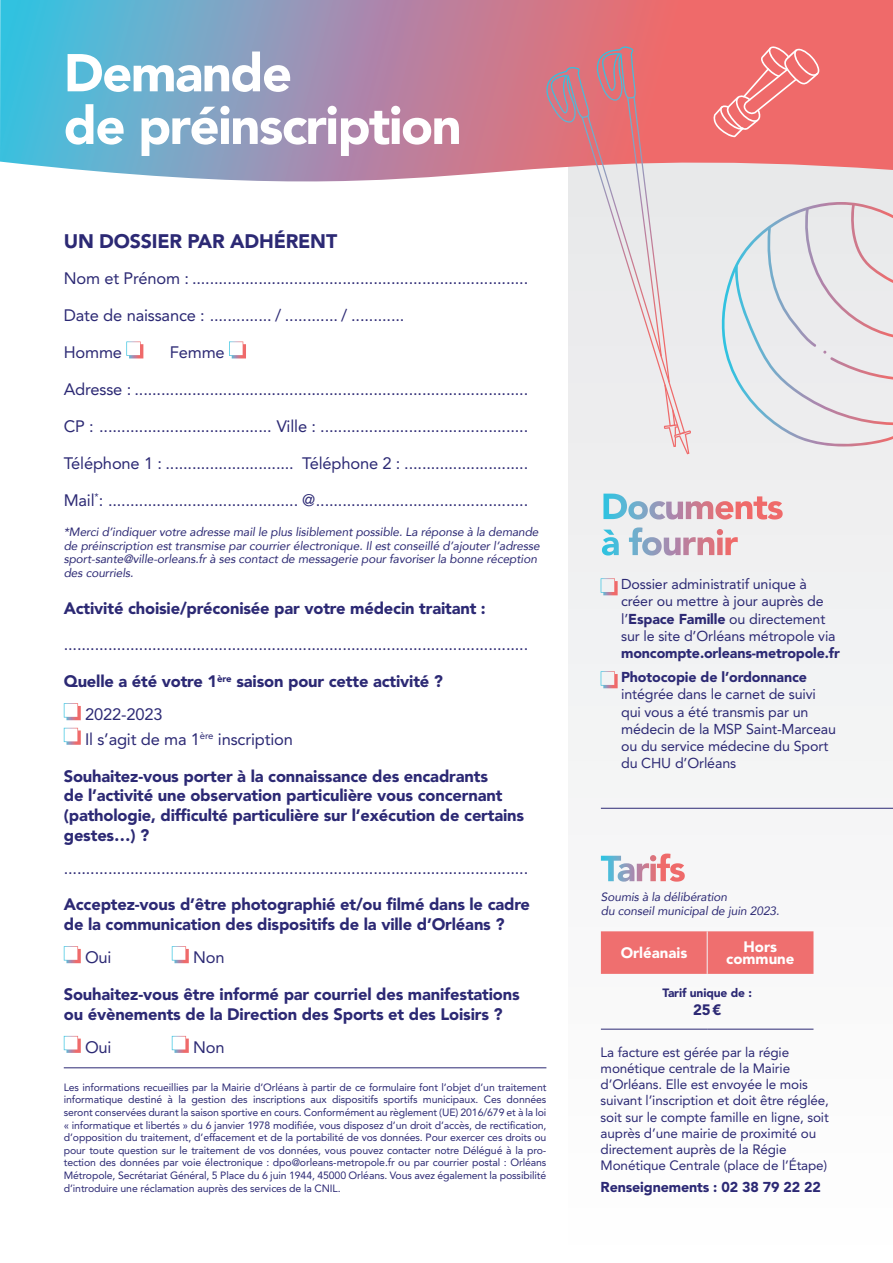
<style>
.page{position:relative;width:893px;height:1263px;background:#fff}
.page>*{position:absolute;margin:0;border:0;box-sizing:border-box;transform-origin:0 0}
.t1{font:900 52.65px/52.7px "Avenir LT";letter-spacing:-.03em;color:#fff}
.t2{font:900 19.5px "Avenir LT Std";letter-spacing:-.01em;color:#2c2974}
.t3{font:16.5px "Avenir LT Std";letter-spacing:-.01em;color:#2c2974}
.t4{font:900 16.5px/19.8px "Avenir LT Std";letter-spacing:-.01em;color:#2c2974}
.t5{font:900 15px/12px "Avenir LT Std";color:#fff;text-align:center}
.t6{font:900 15px "Avenir LT Std";color:#2c2974}
.t7{font:14.25px/17.1px "Avenir LT Std";letter-spacing:-.01em;color:#2c2974}
.t8{font:900 14.25px/24.6px "Avenir LT Std";letter-spacing:-.01em;color:#2c2974}
.t9{font:13.5px/16.2px "Avenir LT Std";letter-spacing:-.01em;color:#2c2974}
.t10{font:italic 12px/13.5px "Avenir";letter-spacing:-.01em;color:#2c2974}
.t11{font:900 12px "Avenir LT Std";letter-spacing:-.01em;color:#2c2974}
.t12{font:10.5px/12.6px "Avenir LT Std";letter-spacing:-.01em;color:#2c2974;text-align:justify}
.s1{font-weight:400}
.s2{font-weight:900}
</style>
<div class="page">
<div style="left:569px;top:92px;width:324px;height:1171px;background:#f6f6f7"></div>
<svg style="left:0;top:0;width:893px;height:191px;background:#ad98ad"></svg>
<svg style="left:602px;top:527px;width:136px;height:28px"></svg>
<svg style="left:603px;top:494px;width:180px;height:25px"></svg>
<svg style="left:601px;top:853px;width:84px;height:29px"></svg>
<svg style="left:126px;top:341px;width:17px;height:17px"></svg>
<svg style="left:229px;top:341px;width:17px;height:17px"></svg>
<svg style="left:64px;top:703px;width:17px;height:17px"></svg>
<svg style="left:64px;top:728px;width:17px;height:17px"></svg>
<svg style="left:64px;top:946px;width:17px;height:17px"></svg>
<svg style="left:172px;top:946px;width:17px;height:17px"></svg>
<svg style="left:64px;top:1036px;width:17px;height:17px"></svg>
<svg style="left:172px;top:1036px;width:17px;height:17px"></svg>
<svg style="left:601px;top:578px;width:17px;height:17px"></svg>
<svg style="left:601px;top:671px;width:17px;height:17px"></svg>
<hr style="left:64px;top:1067px;width:482px;height:1px;background:#2c2974">
<hr style="left:601px;top:808px;width:292px;height:1px;background:#2c2974">
<div style="left:601px;top:931px;width:212px;height:43px;background:#ef6f6f"></div>
<hr style="left:707px;top:931px;width:1px;height:43px;background:#f2f3f4">
<hr style="left:601px;top:1029px;width:106px;height:1px;background:#2c2974">
<hr style="left:707px;top:1029px;width:106px;height:1px;background:#2c2974">
<svg style="left:711px;top:45px;width:110px;height:92px;background:#f07777"></svg>
<svg style="left:712px;top:202px;width:181px;height:245px"></svg>
<svg style="left:546px;top:46px;width:145px;height:408px"></svg>
<h1 class="t1" style="left:64px;top:46px;width:399px">Demande<br>de préinscription</h1>
<p class="t2" style="left:64px;top:229px;width:275px">UN DOSSIER PAR ADHÉRENT</p>
<p class="t3" style="left:64px;top:269px;width:466px">Nom et Prénom : ............................................................................</p>
<p class="t3" style="left:64px;top:306px;width:342px">Date de naissance : .............. / ............ / ............</p>
<p class="t3" style="left:64px;top:343px;width:60px">Homme</p>
<p class="t3" style="left:170px;top:343px;width:56px">Femme</p>
<p class="t3" style="left:64px;top:380px;width:466px">Adresse : .........................................................................................</p>
<p class="t3" style="left:64px;top:417px;width:466px">CP : ....................................... Ville : ...............................................</p>
<p class="t3" style="left:64px;top:454px;width:466px">Téléphone 1 : ............................. Téléphone 2 : ............................</p>
<p class="t3" style="left:64px;top:490px;width:466px">Mail<sup>*</sup>: ........................................... @ ................................................</p>
<p class="t10" style="left:64px;top:525px;width:477px">*Merci d’indiquer votre adresse mail le plus lisiblement possible. La réponse à la demande de préinscription est transmise par courrier électronique. Il est conseillé d’ajouter l’adresse sport-sante@ville-orleans.fr à ses contact de messagerie pour favoriser la bonne réception des courriels.</p>
<p class="t4" style="left:64px;top:598px;width:424px">Activité choisie/préconisée par votre médecin traitant :</p>
<p class="t3" style="left:64px;top:635px;width:466px">.........................................................................................................</p>
<p class="t4" style="left:85px;top:665px;width:360px;line-height:33px;text-indent:-21px">Quelle a été votre 1<sup>ère</sup> saison pour cette activité ?<br><span class="s1">2022-2023</span></p>
<p class="t3" style="left:85px;top:729px;width:209px">Il s’agit de ma 1<sup>ère</sup> inscription</p>
<p class="t4" style="left:64px;top:766px;width:462px">Souhaitez-vous porter à la connaissance des encadrants<br>de l’activité une observation particulière vous concernant (pathologie, difficulté particulière sur l’exécution de certains gestes…) ?</p>
<p class="t3" style="left:64px;top:858px;width:466px">.........................................................................................................</p>
<p class="t4" style="left:64px;top:895px;width:468px">Acceptez-vous d’être photographié et/ou filmé dans le cadre de la communication des dispositifs de la ville d’Orléans ?</p>
<p class="t3" style="left:85px;top:948px;width:28px">Oui</p>
<p class="t3" style="left:193px;top:948px;width:33px">Non</p>
<p class="t4" style="left:64px;top:984px;width:457px">Souhaitez-vous être informé par courriel des manifestations ou évènements de la Direction des Sports et des Loisirs ?</p>
<p class="t3" style="left:85px;top:1037px;width:28px">Oui</p>
<p class="t3" style="left:193px;top:1037px;width:33px">Non</p>
<p class="t12" style="left:64px;top:1081px;width:484px">Les informations recueillies par la Mairie d’Orléans à partir de ce formulaire font l’objet d’un traitement informatique destiné à la gestion des inscriptions aux dispositifs sportifs municipaux. Ces données seront conservées durant la saison sportive en cours. Conformément au règlement (UE) 2016/679 et à la loi « informatique et libertés » du 6 janvier 1978 modifiée, vous disposez d’un droit d’accès, de rectification, d’opposition du traitement, d’effacement et de la portabilité de vos données. Pour exercer ces droits ou pour toute question sur le traitement de vos données, vous pouvez contacter notre Délégué à la pro&shy;tection des données par voie électronique : dpo@orleans-metropole.fr ou par courrier postal : Orléans Métropole, Secrétariat Général, 5 Place du 6 juin 1944, 45000 Orléans. Vous avez également la possibilité d’introduire une réclamation auprès des services de la CNIL.</p>
<p class="t7" style="left:621px;top:576px;width:216px">Dossier administratif unique à créer ou mettre à jour auprès de l’<span class="s2">Espace Famille</span> ou directement sur le site d’Orléans métropole via</p>
<p class="t8" style="left:621px;top:640px;width:220px">moncompte.orleans-metropole.fr<br>Photocopie de l’ordonnance</p>
<p class="t7" style="left:621px;top:686px;width:216px">intégrée dans le carnet de suivi qui vous a été transmis par un médecin de la MSP Saint-Marceau ou du service médecine du Sport du CHU d’Orléans</p>
<p class="t10" style="left:601px;top:890px;width:180px">Soumis à la délibération<br>du conseil municipal de juin 2023.</p>
<p class="t5" style="left:621px;top:947px;width:68px">Orléanais</p>
<p class="t5" style="left:726px;top:941px;width:70px">Hors commune</p>
<p class="t11" style="left:662px;top:985px;width:91px">Tarif unique de :</p>
<p class="t6" style="left:693px;top:1001px;width:30px">25 €</p>
<p class="t9" style="left:601px;top:1044px;width:230px">La facture est gérée par la régie monétique centrale de la Mairie d’Orléans. Elle est envoyée le mois suivant l’inscription et doit être réglée, soit sur le compte famille en ligne, soit auprès d’une mairie de proximité ou directement auprès de la Régie Monétique Centrale (place de l’Étape)</p>
<p class="t8" style="left:601px;top:1174px;width:222px">Renseignements : 02 38 79 22 22</p>
</div>
